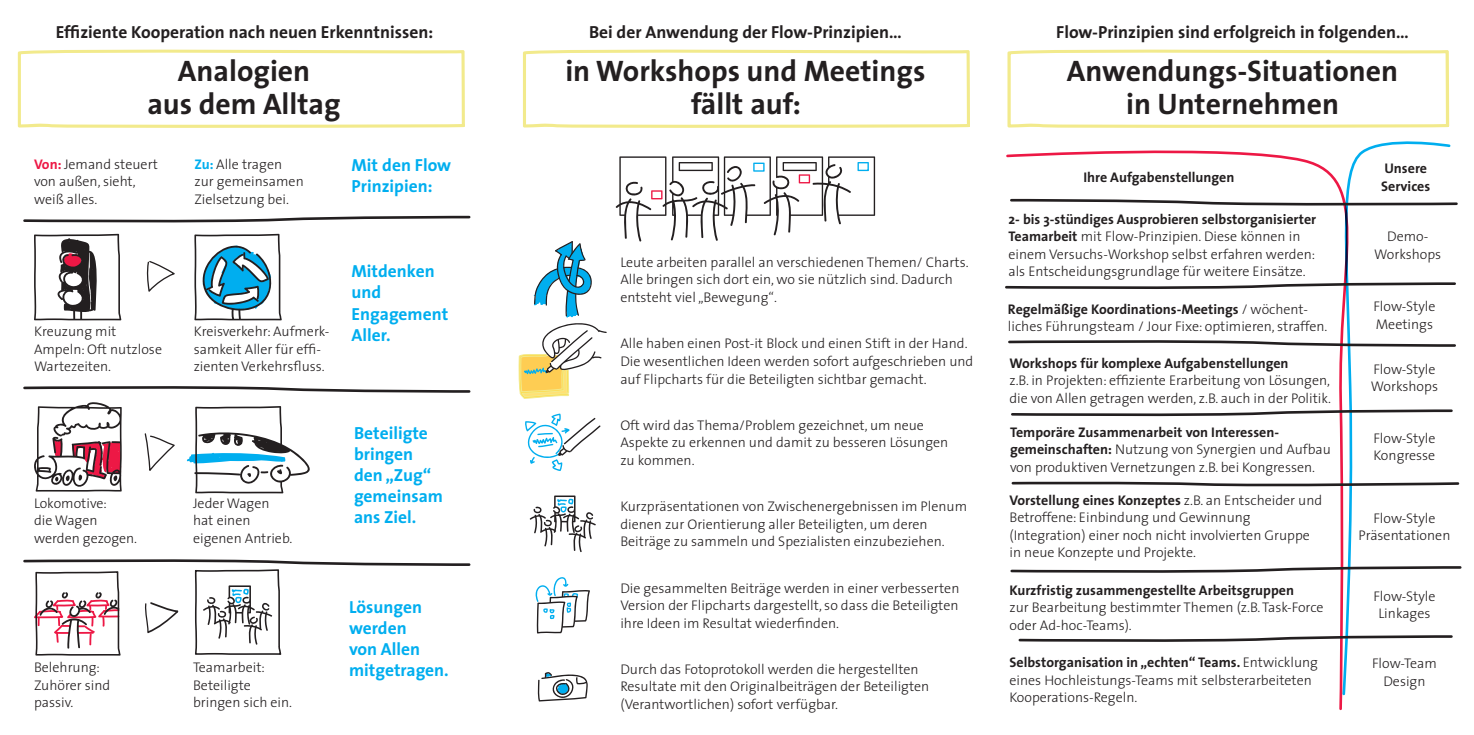
<style>
.page{position:relative;width:1474px;height:735px;background:#fff}
.page>*{position:absolute;margin:0;border:0;box-sizing:border-box;transform-origin:0 0}
.Überschrift{font:700 29.75px/33.2px "The Sans";color:#231f20;text-align:center}
.gross_und_blau{font:700 17.5px/21px "The Sans";color:#00aeef}
.Überschrift_oben{font:700 17.5px "The Sans";color:#231f20}
.Fließtext{font:300 14px/17.5px "The Sans";color:#231f20}
.Fließtext-2{font:700 14px/17.5px "The Sans";color:#231f20}
.s1{font-weight:700;color:#ed1845}
.s2{font-weight:700;color:#00aeef}
.s3{font-weight:700}
</style>
<div class="page">
<svg style="left:34px;top:234px;width:87px;height:86px"></svg>
<svg style="left:194px;top:234px;width:88px;height:86px"></svg>
<svg style="left:186px;top:406px;width:124px;height:87px"></svg>
<svg style="left:34px;top:402px;width:88px;height:89px"></svg>
<svg style="left:146px;top:261px;width:29px;height:31px"></svg>
<svg style="left:144px;top:433px;width:31px;height:38px"></svg>
<svg style="left:23px;top:215px;width:448px;height:8px"></svg>
<svg style="left:23px;top:386px;width:448px;height:7px"></svg>
<svg style="left:23px;top:559px;width:448px;height:96px"></svg>
<svg style="left:18px;top:49px;width:447px;height:79px"></svg>
<svg style="left:615px;top:156px;width:260px;height:86px"></svg>
<svg style="left:535px;top:577px;width:55px;height:56px"></svg>
<svg style="left:537px;top:672px;width:51px;height:29px"></svg>
<svg style="left:529px;top:495px;width:67px;height:57px"></svg>
<svg style="left:525px;top:413px;width:76px;height:58px"></svg>
<svg style="left:523px;top:49px;width:447px;height:79px"></svg>
<svg style="left:519px;top:241px;width:88px;height:158px"></svg>
<svg style="left:1350px;top:141px;width:101px;height:439px"></svg>
<svg style="left:1006px;top:150px;width:344px;height:561px"></svg>
<svg style="left:1005px;top:281px;width:451px;height:9px"></svg>
<svg style="left:1008px;top:197px;width:450px;height:9px"></svg>
<svg style="left:1006px;top:339px;width:450px;height:9px"></svg>
<svg style="left:1009px;top:408px;width:444px;height:8px"></svg>
<svg style="left:1010px;top:479px;width:450px;height:7px"></svg>
<svg style="left:1009px;top:564px;width:453px;height:9px"></svg>
<svg style="left:1017px;top:633px;width:436px;height:9px"></svg>
<svg style="left:1007px;top:49px;width:442px;height:79px"></svg>
<p class="Überschrift_oben" style="left:56px;top:17px;width:379px">Effiziente Kooperation nach neuen Erkenntnissen:</p>
<p class="Überschrift" style="left:147px;top:54px;width:195px">Analogien<br>aus dem Alltag</p>
<p class="Fließtext" style="left:34px;top:154px;width:125px"><span class="s1">Von:</span> Jemand steuert von außen, sieht, weiß alles.</p>
<p class="Fließtext" style="left:194px;top:154px;width:111px"><span class="s2">Zu:</span> Alle tragen zur gemeinsamen<br>Zielsetzung bei.</p>
<p class="gross_und_blau" style="left:351px;top:154px;width:101px">Mit den Flow<br>Prinzipien:</p>
<p class="Fließtext" style="left:34px;top:322px;width:129px">Kreuzung mit<br>Ampeln: Oft nutzlose<br>Wartezeiten.</p>
<p class="Fließtext" style="left:34px;top:493px;width:105px">Lokomotive:<br>die Wagen werden gezogen.</p>
<p class="Fließtext" style="left:34px;top:657px;width:68px">Belehrung:</p>
<p class="Fließtext" style="left:34px;top:675px;width:78px">Zuhörer sind passiv.</p>
<p class="Fließtext" style="left:194px;top:322px;width:136px">Kreisverkehr: Aufmerk&shy;samkeit Aller für effi&shy;zienten Verkehrsfluss.</p>
<p class="gross_und_blau" style="left:351px;top:260px;width:98px">Mitdenken und<br>Engagement<br>Aller.</p>
<p class="Fließtext" style="left:193px;top:493px;width:101px">Jeder Wagen hat einen eigenen Antrieb.</p>
<p class="Fließtext" style="left:193px;top:657px;width:73px">Teamarbeit:</p>
<p class="Fließtext" style="left:193px;top:675px;width:101px">Beteiligte bringen sich ein.</p>
<p class="gross_und_blau" style="left:354px;top:421px;width:91px">Beteiligte bringen den „Zug“ gemeinsam ans Ziel.</p>
<p class="gross_und_blau" style="left:349px;top:595px;width:101px">Lösungen werden<br>von Allen mitgetragen.</p>
<p class="Überschrift_oben" style="left:589px;top:17px;width:314px">Bei der Anwendung der Flow-Prinzipien…</p>
<p class="Überschrift" style="left:565px;top:54px;width:361px">in Workshops und Meetings fällt auf:</p>
<p class="Fließtext" style="left:620px;top:253px;width:350px">Leute arbeiten parallel an verschiedenen Themen/ Charts.<br>Alle bringen sich dort ein, wo sie nützlich sind. Dadurch entsteht viel „Bewegung“.</p>
<p class="Fließtext" style="left:620px;top:334px;width:354px">Alle haben einen Post-it Block und einen Stift in der Hand.<br>Die wesentlichen Ideen werden sofort aufgeschrieben und auf Flipcharts für die Beteiligten sichtbar gemacht.</p>
<p class="Fließtext" style="left:620px;top:416px;width:329px">Oft wird das Thema/Problem gezeichnet, um neue<br>Aspekte zu erkennen und damit zu besseren Lösungen zu kommen.</p>
<p class="Fließtext" style="left:620px;top:497px;width:348px">Kurzpräsentationen von Zwischenergebnissen im Plenum dienen zur Orientierung aller Beteiligten, um deren<br>Beiträge zu sammeln und Spezialisten einzubeziehen.</p>
<p class="Fließtext" style="left:620px;top:578px;width:340px;text-align:justify">Die gesammelten Beiträge werden in einer verbesserten Version der Flipcharts dargestellt, so dass die Beteiligten ihre Ideen im Resultat wiederfinden.</p>
<p class="Fließtext" style="left:620px;top:659px;width:310px">Durch das Fotoprotokoll werden die hergestellten<br>Resultate mit den Originalbeiträgen der Beteiligten (Verantwortlichen) sofort verfügbar.</p>
<p class="Überschrift_oben" style="left:1056px;top:17px;width:354px">Flow-Prinzipien sind erfolgreich in folgenden…</p>
<p class="Überschrift" style="left:1066px;top:54px;width:333px">Anwendungs-Situationen in Unternehmen</p>
<p class="Fließtext-2" style="left:1083px;top:168px;width:153px">Ihre Aufgabenstellungen</p>
<p class="Fließtext-2" style="left:1381px;top:159px;width:51px">Unsere<br>Services</p>
<p class="Fließtext" style="left:1008px;top:209px;width:309px"><span class="s3">2- bis 3-stündiges Ausprobieren selbstorganisierter Teamarbeit</span> mit Flow-Prinzipien. Diese können in einem Versuchs-Workshop selbst erfahren werden: als Entscheidungsgrundlage für weitere Einsätze.</p>
<p class="Fließtext" style="left:1008px;top:300px;width:321px"><span class="s3">Regelmäßige Koordinations-Meetings</span> / wöchent&shy;liches Führungsteam / Jour Fixe: optimieren, straffen.</p>
<p class="Fließtext" style="left:1009px;top:353px;width:323px"><span class="s3">Workshops für komplexe Aufgabenstellungen<br></span>z.B. in Projekten: effiziente Erarbeitung von Lösungen, die von Allen getragen werden, z.B. auch in der Politik.</p>
<p class="Fließtext" style="left:1010px;top:422px;width:322px"><span class="s3">Temporäre Zusammenarbeit von Interessen&shy;gemeinschaften:</span> Nutzung von Synergien und Aufbau von produktiven Vernetzungen z.B. bei Kongressen.</p>
<p class="Fließtext" style="left:1009px;top:490px;width:314px"><span class="s3">Vorstellung eines Konzeptes</span> z.B. an Entscheider und Betroffene: Einbindung und Gewinnung (Integration) einer noch nicht involvierten Gruppe in neue Konzepte und Projekte.</p>
<p class="Fließtext" style="left:1009px;top:580px;width:315px"><span class="s3">Kurzfristig zusammengestellte Arbeitsgruppen<br></span>zur Bearbeitung bestimmter Themen (z.B. Task-Force oder Ad-hoc-Teams).</p>
<p class="Fließtext" style="left:1009px;top:652px;width:310px"><span class="s3">Selbstorganisation in „echten“ Teams.</span> Entwicklung eines Hochleistungs-Teams mit selbsterarbeiteten<br>Kooperations-Regeln.</p>
<p class="Fließtext" style="left:1373px;top:227px;width:69px;text-align:center">Demo-<br>Workshops</p>
<p class="Fließtext" style="left:1373px;top:297px;width:64px">Flow-Style</p>
<p class="Fließtext" style="left:1375px;top:314px;width:59px">Meetings</p>
<p class="Fließtext" style="left:1373px;top:359px;width:64px">Flow-Style</p>
<p class="Fließtext" style="left:1370px;top:377px;width:69px">Workshops</p>
<p class="Fließtext" style="left:1373px;top:428px;width:64px">Flow-Style</p>
<p class="Fließtext" style="left:1373px;top:446px;width:63px">Kongresse</p>
<p class="Fließtext" style="left:1373px;top:508px;width:64px">Flow-Style</p>
<p class="Fließtext" style="left:1358px;top:526px;width:93px">Präsentationen</p>
<p class="Fließtext" style="left:1373px;top:586px;width:64px">Flow-Style</p>
<p class="Fließtext" style="left:1378px;top:604px;width:54px">Linkages</p>
<p class="Fließtext" style="left:1371px;top:654px;width:66px">Flow-Team</p>
<p class="Fließtext" style="left:1383px;top:671px;width:44px">Design</p>
</div>
